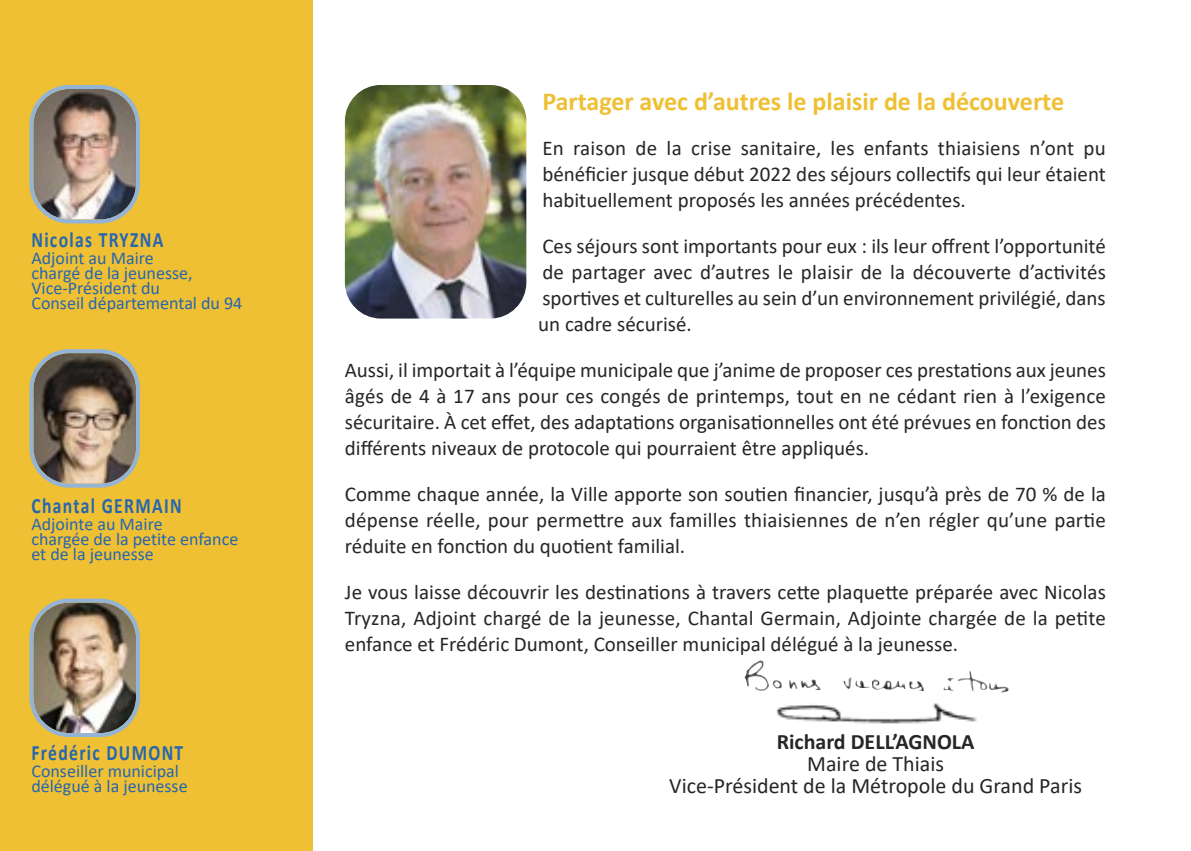
<style>
.page{position:relative;width:1191px;height:851px;background:#fff}
.page>*{position:absolute;margin:0;border:0;box-sizing:border-box;transform-origin:0 0}
.t1{font:700 26px "Calibri";color:#efc033}
.t2{font:22px "Calibri";color:#272526}
.t3{font:700 22px "Calibri";letter-spacing:.075em;color:#2766af;scale:.8 1}
.t4{font:700 22px "Calibri";color:#272526}
.t5{font:21px/26px "Calibri";color:#272526;text-align:justify}
.t6{font:18px/15px "Calibri";color:#2766af}
</style>
<div class="page">
<div style="left:0;top:0;width:312px;height:850px;background:#efc033"></div>
<img style="left:345px;top:85px;width:181px;height:233px;border-radius:36px">
<svg style="left:29px;top:349px;width:111px;height:138px"></svg>
<img style="left:29px;top:598px;width:111px;height:139px">
<img style="left:29px;top:85px;width:111px;height:138px">
<img style="left:776px;top:703px;width:201px;height:21px">
<img style="left:744px;top:660px;width:264px;height:33px">
<p class="t3" style="left:31px;top:230px;width:166px">Nicolas TRYZNA</p>
<p class="t6" style="left:31px;top:252px;width:124px">Adjoint au Maire</p>
<p class="t6" style="left:31px;top:267px;width:163px">chargé de la jeunesse,</p>
<p class="t6" style="left:31px;top:282px;width:212px">Vice-Président du<br>Conseil départemental du 94</p>
<p class="t3" style="left:31px;top:496px;width:189px">Chantal GERMAIN</p>
<p class="t6" style="left:31px;top:517px;width:133px">Adjointe au Maire</p>
<p class="t6" style="left:31px;top:532px;width:208px">chargée de la petite enfance et de la jeunesse</p>
<p class="t3" style="left:31px;top:743px;width:191px">Frédéric DUMONT</p>
<p class="t6" style="left:31px;top:765px;width:149px">Conseiller municipal</p>
<p class="t6" style="left:31px;top:780px;width:158px">délégué à la jeunesse</p>
<p class="t1" style="left:542px;top:91px;width:523px">Partager avec d’autres le plaisir de la découverte</p>
<p class="t5" style="left:542px;top:136px;width:565px">En raison de la crise sanitaire, les enfants thiaisiens n’ont pu bénéficier jusque début 2022 des séjours collectifs qui leur étaient habituellement proposés les années précédentes.</p>
<p class="t5" style="left:538px;top:234px;width:569px">Ces séjours sont importants pour eux : ils leur offrent l’opportunité de partager avec d’autres le plaisir de la découverte d’activités sportives et culturelles au sein d’un environnement privilégié, dans un cadre sécurisé.</p>
<p class="t5" style="left:345px;top:358px;width:762px">Aussi, il importait à l’équipe municipale que j’anime de proposer ces prestations aux jeunes âgés de 4 à 17 ans pour ces congés de printemps, tout en ne cédant rien à l’exigence sécuritaire. À cet effet, des adaptations organisationnelles ont été prévues en fonction des différents niveaux de protocole qui pourraient être appliqués.</p>
<p class="t5" style="left:345px;top:482px;width:762px">Comme chaque année, la Ville apporte son soutien financier, jusqu’à près de 70 % de la dépense réelle, pour permettre aux familles thiaisiennes de n’en régler qu’une partie réduite en fonction du quotient familial.</p>
<p class="t5" style="left:345px;top:580px;width:762px">Je vous laisse découvrir les destinations à travers cette plaquette préparée avec Nicolas Tryzna, Adjoint chargé de la jeunesse, Chantal Germain, Adjointe chargée de la petite enfance et Frédéric Dumont, Conseiller municipal délégué à la jeunesse.</p>
<p class="t4" style="left:776px;top:731px;width:199px">Richard DELL’AGNOLA</p>
<p class="t2" style="left:807px;top:754px;width:138px">Maire de Thiais</p>
<p class="t2" style="left:669px;top:776px;width:414px">Vice-Président de la Métropole du Grand Paris</p>
</div>
